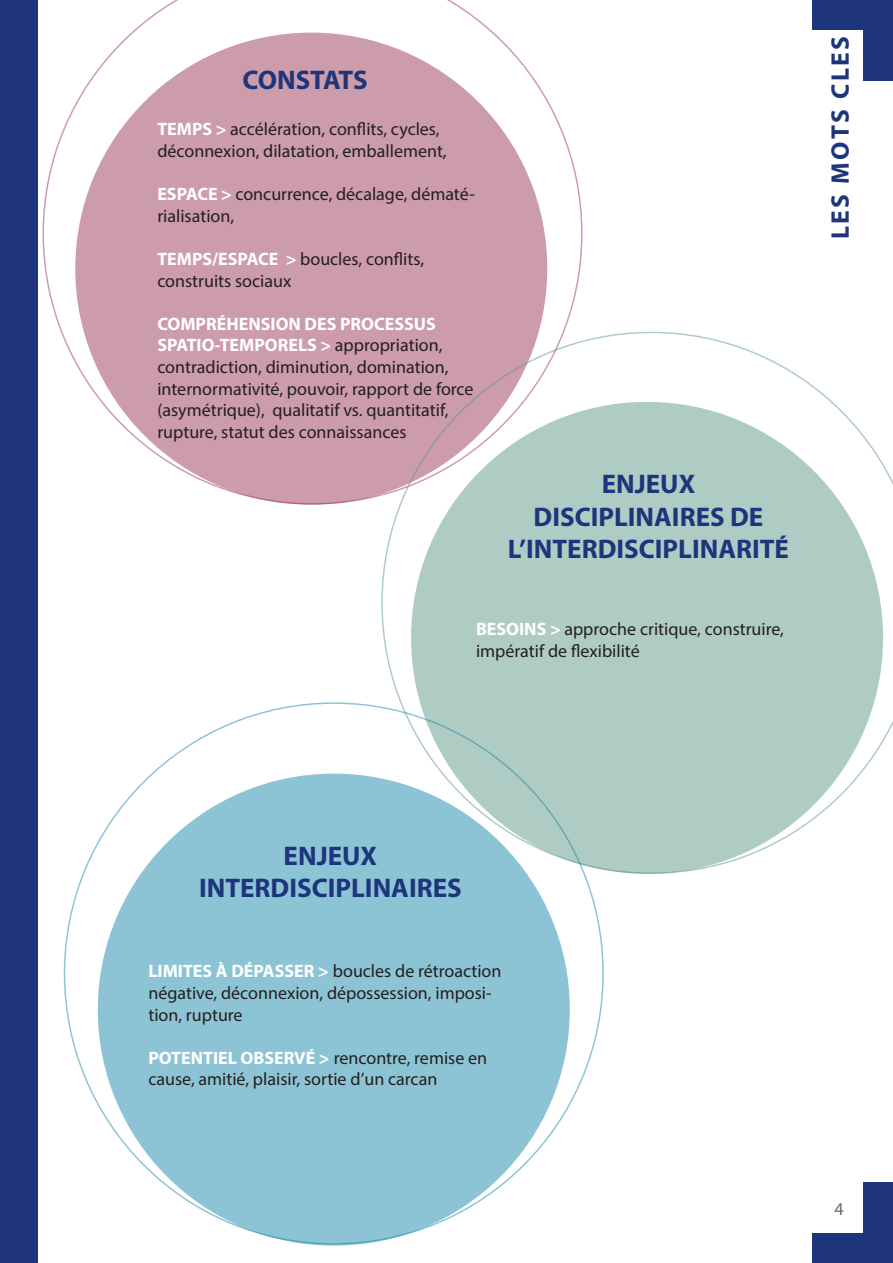
<style>
.page{position:relative;width:893px;height:1263px;background:#fff}
.page>*{position:absolute;margin:0;border:0;box-sizing:border-box;transform-origin:0 0}
.t1{font:700 27px/32.4px "Myriad Pro";color:#1e357c;text-align:center}
.t2{font:700 25.5px "Myriad Pro";letter-spacing:.1em;color:#1e357c}
.t3{font:18px/21.6px "Myriad Pro";color:#231f20}
.t4{font:18px "Myriad Pro";color:#67676a}
.s1{font-weight:700;color:#fff}
</style>
<div class="page">
<div style="left:0;top:0;width:38px;height:1263px;background:#1e357c"></div>
<svg style="left:43px;top:0;width:540px;height:505px"></svg>
<svg style="left:381px;top:332px;width:512px;height:542px"></svg>
<div style="left:412px;top:403px;width:470px;height:470px;background:#afccc4;border-radius:50%"></div>
<div style="left:99px;top:774px;width:470px;height:471px;background:#8dc4d5;border-radius:50%"></div>
<div style="left:863px;top:1182px;width:30px;height:81px;background:#1e357c"></div>
<div style="left:812px;top:1233px;width:81px;height:30px;background:#1e357c"></div>
<div style="left:812px;top:0;width:81px;height:30px;background:#1e357c"></div>
<div style="left:863px;top:0;width:30px;height:81px;background:#1e357c"></div>
<p class="t1" style="left:242px;top:63px;width:127px">CONSTATS</p>
<p class="t3" style="left:157px;top:118px;width:291px"><span class="s1">TEMPS &gt;</span> accélération, conflits, cycles, déconnexion, dilatation, emballement,</p>
<p class="t3" style="left:157px;top:183px;width:319px"><span class="s1">ESPACE &gt;</span> concurrence, décalage, dématé&shy;rialisation,</p>
<p class="t3" style="left:157px;top:248px;width:268px"><span class="s1">TEMPS/ESPACE &gt;</span> boucles, conflits, construits sociaux</p>
<p class="t3" style="left:157px;top:313px;width:318px"><span class="s1">COMPRÉHENSION DES PROCESSUS SPATIO-TEMPORELS &gt;</span> appropriation, contradiction, diminution, domination, internormativité, pouvoir, rapport de force (asymétrique), qualitatif vs. quantitatif, rupture, statut des connaissances</p>
<p class="t1" style="left:508px;top:467px;width:283px">ENJEUX<br>DISCIPLINAIRES DE<br>L’INTERDISCIPLINARITÉ</p>
<p class="t3" style="left:476px;top:618px;width:309px"><span class="s1">BESOINS &gt;</span> approche critique, construire, impératif de flexibilité</p>
<p class="t2" style="left:823px;top:239px;width:205px;rotate:-90deg">LES MOTS CLES</p>
<p class="t1" style="left:199px;top:839px;width:264px">ENJEUX<br>INTERDISCIPLINAIRES</p>
<p class="t3" style="left:148px;top:960px;width:355px"><span class="s1">LIMITES À DÉPASSER &gt;</span> boucles de rétroaction négative, déconnexion, dépossession, imposi&shy;tion, rupture</p>
<p class="t3" style="left:148px;top:1046px;width:340px"><span class="s1">POTENTIEL OBSERVÉ &gt;</span> rencontre, remise en cause, amitié, plaisir, sortie d’un carcan</p>
<p class="t4" style="left:834px;top:1197px;width:11px">4</p>
</div>
